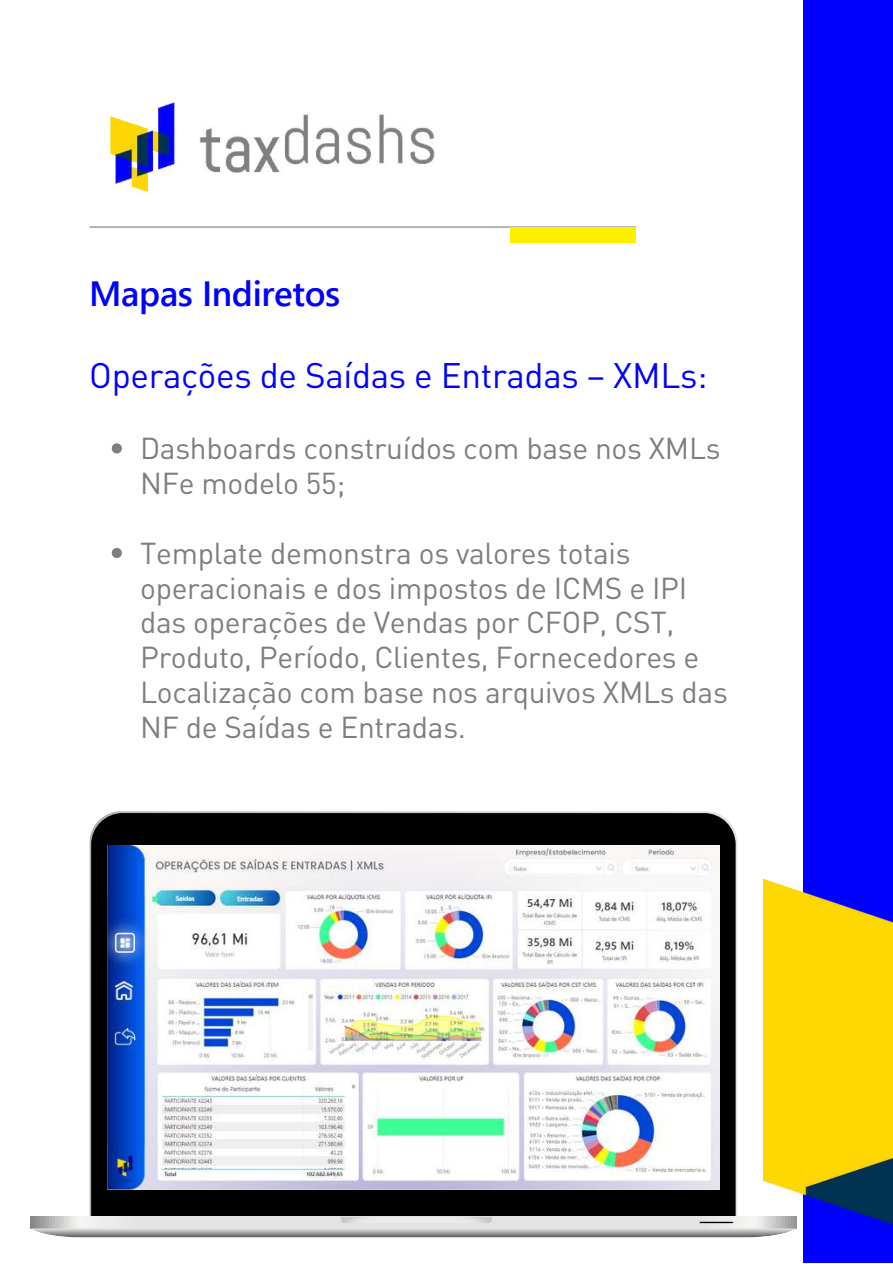
<style>
.page{position:relative;width:893px;height:1264px;background:#fff}
.page>*{position:absolute;margin:0;border:0;box-sizing:border-box;transform-origin:0 0}
.t1{font:35.1px "DIN Pro";letter-spacing:-.01em;color:#00f}
.t2{font:600 35.1px "Segoe UI";letter-spacing:-.01em;color:#00f}
.t3{font:29.85px/34.8px "DIN Pro";letter-spacing:-.01em;color:#7e7e7e}
</style>
<div class="page">
<hr style="left:90px;top:226px;width:545px;height:1px;background:#7e7e7e">
<div style="left:510px;top:227px;width:125px;height:16px;background:#fe0"></div>
<div style="left:803px;top:0;width:89px;height:1262px;background:#00f"></div>
<img style="left:110px;top:102px;width:325px;height:91px">
<img style="left:763px;top:878px;width:129px;height:384px">
<svg style="left:112px;top:443px;width:10px;height:10px"></svg>
<svg style="left:112px;top:548px;width:10px;height:10px"></svg>
<svg style="left:89px;top:811px;width:648px;height:29px"></svg>
<div style="left:91px;top:813px;width:644px;height:403px;background:#000"></div>
<div style="left:111px;top:834px;width:604px;height:362px;background:#000"></div>
<svg style="left:30px;top:1216px;width:766px;height:21px;background:#c8c8c7"></svg>
<img style="left:107px;top:845px;width:612px;height:344px">
<p class="t2" style="left:89px;top:268px;width:252px">Mapas Indiretos</p>
<p class="t1" style="left:89px;top:351px;width:619px">Operações de Saídas e Entradas – XMLs:</p>
<p class="t3" style="left:140px;top:429px;width:582px">Dashboards construídos com base nos XMLs<br>NFe modelo 55;</p>
<p class="t3" style="left:140px;top:534px;width:589px">Template demonstra os valores totais operacionais e dos impostos de ICMS e IPI das operações de Vendas por CFOP, CST, Produto, Período, Clientes, Fornecedores e Localização com base nos arquivos XMLs das NF de Saídas e Entradas.</p>
</div>
